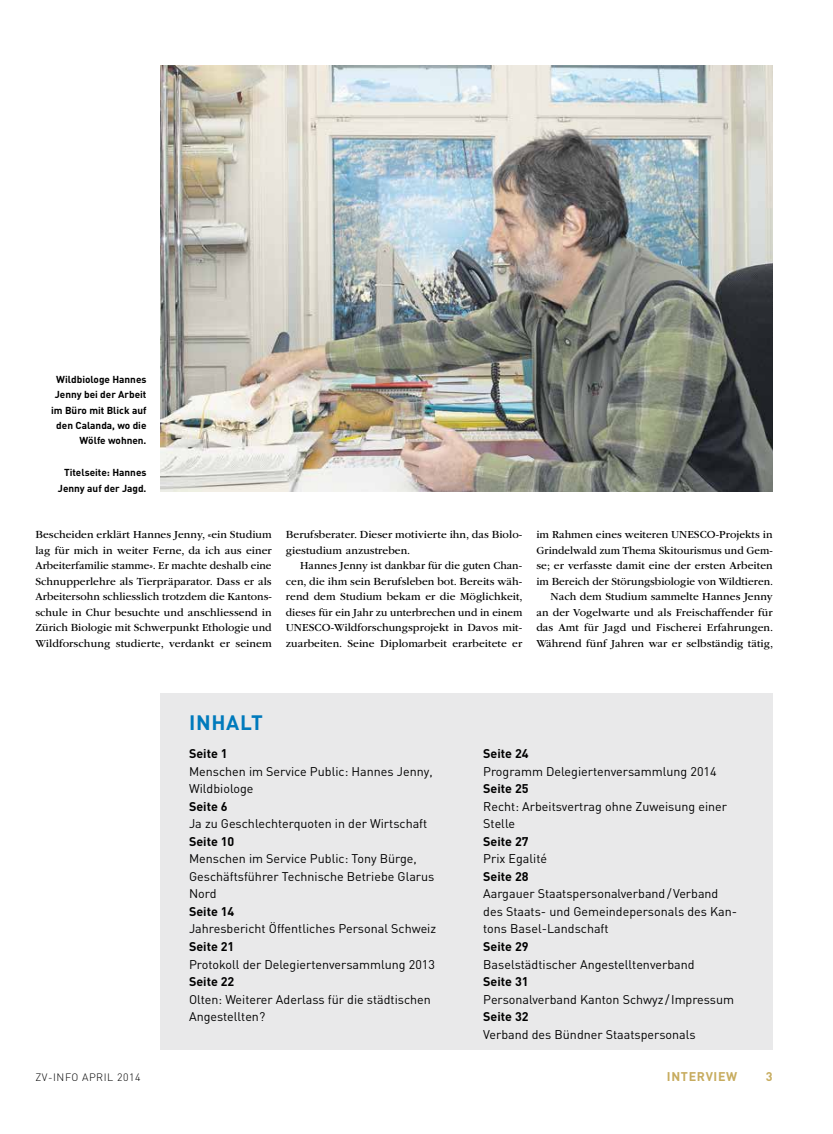
<style>
.page{position:relative;width:833px;height:1134px;background:#fff}
.page>*{position:absolute;margin:0;border:0;box-sizing:border-box;transform-origin:0 0}
.t1{font:700 20.62px "DIN";color:#007abc}
.t2{font:12.5px/17.5px "DIN";color:#000}
.t3{font:700 12.5px "DIN";color:#000}
.t4{font:700 12.5px "DIN";letter-spacing:.05em;color:#c7ac5f}
.t5{font:11.25px/15.5px "ITC Garamond Std";letter-spacing:.005em;color:#000;text-align:justify}
.t6{font:300 10.62px "DIN";letter-spacing:.05em;color:#000}
.t7{font:700 10px/15px "DIN";color:#000;text-align:right}
</style>
<div class="page">
<div style="left:161px;top:693px;width:611px;height:357px;background:#e9e9ea"></div>
<img style="left:161px;top:66px;width:611px;height:426px">
<p class="t7" style="left:55px;top:372px;width:93px;text-align:left">Wildbiologe Hannes<br>Jenny bei der Arbeit</p>
<p class="t7" style="left:51px;top:403px;width:97px">im Büro mit Blick auf den Calanda, wo die<br>Wölfe wohnen.</p>
<p class="t7" style="left:58px;top:464px;width:90px;line-height:15.5px">Titelseite: Hannes<br>Jenny auf der Jagd.</p>
<p class="t5" style="left:35px;top:527px;width:238px">Bescheiden erklärt Hannes Jenny, «ein Studium lag für mich in weiter Ferne, da ich aus einer Arbeiterfamilie stamme». Er machte deshalb eine Schnupperlehre als Tierpräparator. Dass er als Arbeitersohn schliesslich trotzdem die Kantons&shy;schule in Chur besuchte und anschliessend in Zürich Biologie mit Schwerpunkt Ethologie und Wildforschung studierte, verdankt er seinem</p>
<p class="t5" style="left:286px;top:527px;width:238px">Berufsberater. Dieser motivierte ihn, das Biolo&shy;giestudium anzustreben.</p>
<p class="t5" style="left:286px;top:558px;width:238px;text-indent:14px">Hannes Jenny ist dankbar für die guten Chan&shy;cen, die ihm sein Berufsleben bot. Bereits wäh&shy;rend dem Studium bekam er die Möglichkeit, dieses für ein Jahr zu unterbrechen und in einem UNESCO-Wildforschungsprojekt in Davos mit&shy;zuarbeiten. Seine Diplomarbeit erarbeitete er</p>
<p class="t5" style="left:536px;top:527px;width:238px;text-align:right">im Rahmen eines weiteren UNESCO-Projekts in Grindelwald zum Thema Skitourismus und Gem&shy;se; er verfasste damit eine der ersten Arbeiten im Bereich der Störungsbiologie von Wildtieren.<br>Nach dem Studium sammelte Hannes Jenny an der Vogelwarte und als Freischaffender für das Amt für Jagd und Fischerei Erfahrungen.<br>Während fünf Jahren war er selbständig tätig,</p>
<h1 class="t1" style="left:189px;top:709px;width:75px">Inhalt</h1>
<p class="t3" style="left:189px;top:746px;width:40px">Seite 1</p>
<p class="t2" style="left:189px;top:762px;width:245px">Menschen im Service Public: Hannes Jenny,<br>Wildbiologe</p>
<p class="t3" style="left:189px;top:798px;width:40px">Seite 6</p>
<p class="t2" style="left:189px;top:815px;width:240px">Ja zu Geschlechterquoten in der Wirtschaft</p>
<p class="t3" style="left:189px;top:833px;width:47px">Seite 10</p>
<p class="t2" style="left:189px;top:850px;width:247px">Menschen im Service Public: Tony Bürge,<br>Geschäftsführer Technische Betriebe Glarus<br>Nord</p>
<p class="t3" style="left:189px;top:903px;width:47px">Seite 14</p>
<p class="t2" style="left:189px;top:920px;width:249px">Jahresbericht Öffentliches Personal Schweiz</p>
<p class="t3" style="left:189px;top:938px;width:47px">Seite 21</p>
<p class="t2" style="left:189px;top:955px;width:247px">Protokoll der Delegiertenversammlung 2013</p>
<p class="t3" style="left:189px;top:973px;width:47px">Seite 22</p>
<p class="t2" style="left:189px;top:990px;width:243px">Olten: Weiterer Aderlass für die städtischen<br>Angestellten?</p>
<p class="t3" style="left:483px;top:746px;width:47px">Seite 24</p>
<p class="t2" style="left:483px;top:762px;width:235px">Programm Delegiertenversammlung 2014</p>
<p class="t3" style="left:483px;top:781px;width:47px">Seite 25</p>
<p class="t2" style="left:483px;top:797px;width:245px">Recht: Arbeitsvertrag ohne Zuweisung einer<br>Stelle</p>
<p class="t3" style="left:483px;top:833px;width:47px">Seite 27</p>
<p class="t2" style="left:483px;top:850px;width:65px">Prix Egalité</p>
<p class="t3" style="left:483px;top:868px;width:47px">Seite 28</p>
<p class="t2" style="left:483px;top:885px;width:255px">Aargauer Staatspersonalverband/Verband des Staats- und Gemeindepersonals des Kan&shy;tons Basel-Landschaft</p>
<p class="t3" style="left:483px;top:938px;width:47px">Seite 29</p>
<p class="t2" style="left:483px;top:955px;width:213px">Baselstädtischer Angestelltenverband</p>
<p class="t3" style="left:483px;top:973px;width:47px">Seite 31</p>
<p class="t2" style="left:483px;top:990px;width:252px">Personalverband Kanton Schwyz /Impressum</p>
<p class="t3" style="left:483px;top:1008px;width:47px">Seite 32</p>
<p class="t2" style="left:483px;top:1025px;width:214px">Verband des Bündner Staatspersonals</p>
<p class="t6" style="left:35px;top:1070px;width:107px">ZV-INFO Apri l 2014</p>
<p class="t4" style="left:667px;top:1068px;width:48px">Interview</p>
<p class="t4" style="left:766px;top:1068px;width:8px">3</p>
</div>
